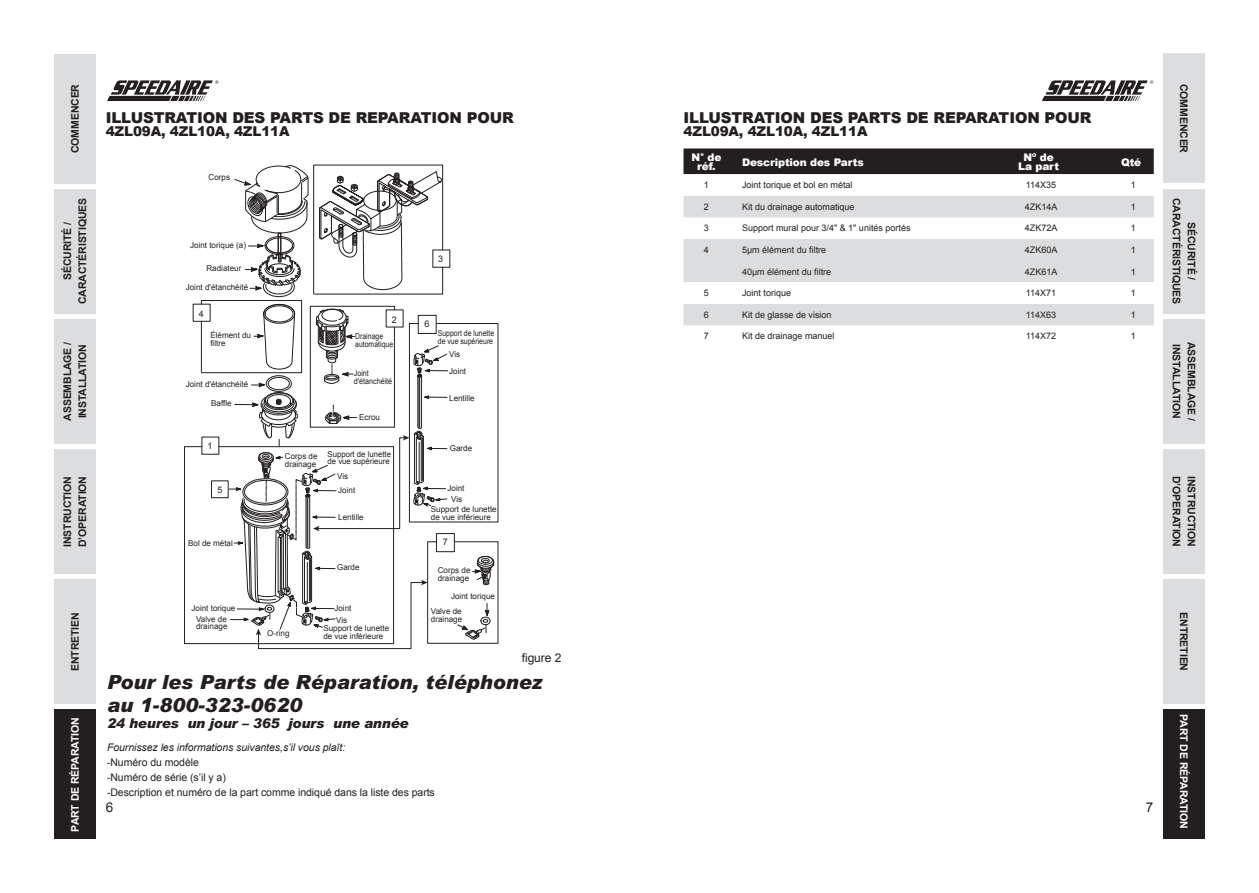
<style>
.page{position:relative;width:1259px;height:893px;background:#fff}
.page>*{position:absolute;margin:0;border:0;box-sizing:border-box;transform-origin:0 0}
.t1{font:italic 900 19.5px/22.5px "Arial MT Std";color:#231f20}
.t2{font:900 15px "Arial";letter-spacing:-.01em;color:#231f20}
.t3{font:900 13.5px "Arial";letter-spacing:-.01em;color:#231f20}
.t4{font:italic 900 13.5px "Arial MT Std";letter-spacing:-.01em;color:#231f20}
.t5{font:13.5px "Arial";color:#231f20}
.t6{font:12px "Arial";letter-spacing:-.005em;color:#231f20}
.t7{font:700 10.5px/15px "Arial";letter-spacing:-.01em;color:#231f20}
.t8{font:10.5px/15px "Arial";letter-spacing:-.005em;color:#231f20}
.t9{font:italic 10.5px "Arial";letter-spacing:-.005em;color:#231f20}
.t10{font:900 10.5px/9px "Arial";letter-spacing:-.01em;color:#fff;text-align:center}
.t11{font:700 10.5px "Arial";color:#fff}
.t12{font:9px "Arial";color:#231f20}
.t13{font:8.1px/7.9px "Arial";color:#231f20}
.t14{font:8.1px/7.9px "Arial";color:#231f20;scale:.85 1}
.t15{font:8.1px/7.9px "Arial";color:#231f20;scale:.95 1}
.t16{font:8.1px/7.9px "Arial";color:#231f20;scale:.88 1}
</style>
<div class="page">
<svg style="left:107px;top:80px;width:111px;height:20px"></svg>
<svg style="left:1042px;top:80px;width:111px;height:20px"></svg>
<svg style="left:184px;top:164px;width:315px;height:485px"></svg>
<div style="left:54px;top:54px;width:42px;height:129px;background:#dcdddf"></div>
<div style="left:54px;top:189px;width:42px;height:124px;background:#dcddde"></div>
<div style="left:54px;top:319px;width:42px;height:124px;background:#dcddde"></div>
<div style="left:54px;top:449px;width:42px;height:124px;background:#dcdddf"></div>
<div style="left:54px;top:580px;width:42px;height:124px;background:#dcdddf"></div>
<div style="left:54px;top:710px;width:42px;height:129px;background:#231f20"></div>
<div style="left:1163px;top:54px;width:42px;height:129px;background:#dcddde"></div>
<div style="left:1163px;top:189px;width:42px;height:124px;background:#dcddde"></div>
<div style="left:1163px;top:319px;width:42px;height:124px;background:#dcdddf"></div>
<div style="left:1163px;top:449px;width:42px;height:124px;background:#dcddde"></div>
<div style="left:1163px;top:580px;width:42px;height:124px;background:#dcddde"></div>
<div style="left:1163px;top:710px;width:42px;height:129px;background:#231f20"></div>
<div style="left:683px;top:148px;width:470px;height:26px;background:#231f20"></div>
<svg style="left:683px;top:174px;width:470px;height:152px"></svg>
<svg style="left:683px;top:196px;width:470px;height:129px;fill:#dcddde"></svg>
<svg style="left:683px;top:282px;width:470px;height:22px"></svg>
<p class="t7" style="left:68px;top:153px;width:71px;rotate:-90deg">COMMENCER</p>
<p class="t7" style="left:60px;top:304px;width:107px;text-align:center;rotate:-90deg">SÉCURITÉ /<br>Caractéristiques</p>
<p class="t7" style="left:60px;top:421px;width:80px;rotate:-90deg">ASSEMBLAGE /<br>INSTALLATION</p>
<p class="t7" style="left:60px;top:547px;width:73px;rotate:-90deg">INSTRUCTION<br>D’OPERATION</p>
<p class="t7" style="left:68px;top:671px;width:60px;rotate:-90deg">ENTRETIEN</p>
<p class="t11" style="left:68px;top:831px;width:114px;rotate:-90deg">Partderéparation</p>
<h2 class="t2" style="left:106px;top:107px;width:409px">ILLUSTRATION DES PARTS DE REPARATION POUR</h2>
<h3 class="t3" style="left:106px;top:122px;width:185px">4ZL09A, 4ZL10A, 4ZL11A</h3>
<p class="t13" style="left:209px;top:174px;width:23px">Corps</p>
<p class="t13" style="left:190px;top:241px;width:57px">Joint torique (a)</p>
<p class="t13" style="left:206px;top:264px;width:36px">Radiateur</p>
<p class="t13" style="left:186px;top:283px;width:64px">Joint d'étanchéité</p>
<p class="t12" style="left:199px;top:308px;width:6px">4</p>
<p class="t13" style="left:210px;top:332px;width:42px">Élément du filtre</p>
<p class="t13" style="left:186px;top:380px;width:64px">Joint d'étanchéité</p>
<p class="t13" style="left:211px;top:399px;width:22px">Baffle</p>
<p class="t12" style="left:207px;top:440px;width:6px">1</p>
<p class="t12" style="left:218px;top:484px;width:6px">5</p>
<p class="t13" style="left:188px;top:539px;width:46px">Bol de métal</p>
<p class="t12" style="left:392px;top:313px;width:6px">2</p>
<p class="t14" style="left:355px;top:332px;width:46px">Drainage automatique</p>
<p class="t16" style="left:354px;top:369px;width:45px">Joint d'étanchéité</p>
<p class="t13" style="left:359px;top:414px;width:23px">Ecrou</p>
<p class="t13" style="left:285px;top:453px;width:34px">Corps de drainage</p>
<p class="t15" style="left:327px;top:450px;width:68px">Support de lunette de vue supérieure</p>
<p class="t13" style="left:337px;top:473px;width:13px">Vis</p>
<p class="t13" style="left:338px;top:486px;width:18px">Joint</p>
<p class="t13" style="left:338px;top:513px;width:27px">Lentille</p>
<p class="t13" style="left:337px;top:563px;width:24px">Garde</p>
<p class="t12" style="left:438px;top:253px;width:6px">3</p>
<p class="t12" style="left:424px;top:318px;width:6px">6</p>
<p class="t14" style="left:438px;top:330px;width:68px">Support de lunette de vue supérieure</p>
<p class="t13" style="left:449px;top:350px;width:13px">Vis</p>
<p class="t13" style="left:449px;top:367px;width:18px">Joint</p>
<p class="t13" style="left:449px;top:394px;width:27px">Lentille</p>
<p class="t13" style="left:450px;top:444px;width:24px">Garde</p>
<p class="t13" style="left:447px;top:485px;width:18px">Joint</p>
<p class="t13" style="left:451px;top:495px;width:13px">Vis</p>
<p class="t13" style="left:431px;top:505px;width:67px">Support de lunette de vue inférieure</p>
<p class="t12" style="left:443px;top:536px;width:6px">7</p>
<p class="t13" style="left:438px;top:566px;width:34px">Corps de drainage</p>
<p class="t13" style="left:451px;top:592px;width:45px">Joint torique</p>
<p class="t13" style="left:191px;top:604px;width:45px">Joint torique</p>
<p class="t13" style="left:334px;top:604px;width:18px">Joint</p>
<p class="t13" style="left:196px;top:615px;width:33px">Valve de drainage</p>
<p class="t13" style="left:431px;top:607px;width:33px">Valve de drainage</p>
<p class="t13" style="left:336px;top:616px;width:13px">Vis</p>
<p class="t13" style="left:323px;top:624px;width:67px">Support de lunette de vue inférieure</p>
<p class="t13" style="left:267px;top:629px;width:24px">O-ring</p>
<h3 class="t6" style="left:522px;top:650px;width:41px">figure 2</h3>
<h1 class="t1" style="left:107px;top:670px;width:437px">Pour les Parts de Réparation, téléphonez au 1-800-323-0620</h1>
<h3 class="t4" style="left:107px;top:715px;width:303px">24 heures un jour – 365 jours une année</h3>
<p class="t9" style="left:107px;top:740px;width:240px">Fournissez les informations suivantes,s’il vous plaît:</p>
<p class="t8" style="left:107px;top:754px;width:329px">-Numéro du modèle<br>-Numéro de série (s’il y a)<br>-Description et numéro de la part comme indiqué dans la liste des parts</p>
<h2 class="t2" style="left:683px;top:107px;width:409px">ILLUSTRATION DES PARTS DE REPARATION POUR</h2>
<h3 class="t3" style="left:683px;top:122px;width:185px">4ZL09A, 4ZL10A, 4ZL11A</h3>
<p class="t10" style="left:691px;top:153px;width:32px">N° de réf.</p>
<p class="t10" style="left:742px;top:157px;width:123px">Description des Parts</p>
<p class="t10" style="left:1018px;top:153px;width:42px">Nº de<br>La part</p>
<p class="t10" style="left:1121px;top:157px;width:22px">Qté</p>
<p class="t12" style="left:704px;top:179px;width:7px">1</p>
<p class="t12" style="left:742px;top:179px;width:112px">Joint torique et bol en métal</p>
<p class="t12" style="left:1025px;top:179px;width:32px">114X35</p>
<p class="t12" style="left:1131px;top:179px;width:7px">1</p>
<p class="t12" style="left:704px;top:201px;width:7px">2</p>
<p class="t12" style="left:742px;top:201px;width:114px">Kit du drainage automatique</p>
<p class="t12" style="left:1025px;top:201px;width:34px">4ZK14A</p>
<p class="t12" style="left:1131px;top:201px;width:7px">1</p>
<p class="t12" style="left:704px;top:222px;width:7px">3</p>
<p class="t12" style="left:742px;top:222px;width:170px">Support mural pour 3/4" &amp; 1" unités portés</p>
<p class="t12" style="left:1025px;top:222px;width:34px">4ZK72A</p>
<p class="t12" style="left:1131px;top:222px;width:7px">1</p>
<p class="t12" style="left:704px;top:244px;width:7px">4</p>
<p class="t12" style="left:742px;top:244px;width:86px">5μm élément du filtre</p>
<p class="t12" style="left:1025px;top:244px;width:34px">4ZK60A</p>
<p class="t12" style="left:1131px;top:244px;width:7px">1</p>
<p class="t12" style="left:742px;top:266px;width:91px">40μm élément du filtre</p>
<p class="t12" style="left:1025px;top:266px;width:34px">4ZK61A</p>
<p class="t12" style="left:1131px;top:266px;width:7px">1</p>
<p class="t12" style="left:704px;top:287px;width:7px">5</p>
<p class="t12" style="left:742px;top:287px;width:51px">Joint torique</p>
<p class="t12" style="left:1025px;top:287px;width:32px">114X71</p>
<p class="t12" style="left:1131px;top:287px;width:7px">1</p>
<p class="t12" style="left:704px;top:309px;width:7px">6</p>
<p class="t12" style="left:742px;top:309px;width:91px">Kit de glasse de vision</p>
<p class="t12" style="left:1025px;top:309px;width:32px">114X63</p>
<p class="t12" style="left:1131px;top:309px;width:7px">1</p>
<p class="t12" style="left:704px;top:330px;width:7px">7</p>
<p class="t12" style="left:742px;top:330px;width:94px">Kit de drainage manuel</p>
<p class="t12" style="left:1025px;top:330px;width:32px">114X72</p>
<p class="t12" style="left:1131px;top:330px;width:7px">1</p>
<h3 class="t5" style="left:106px;top:799px;width:9px">6</h3>
<h3 class="t5" style="left:1145px;top:799px;width:9px">7</h3>
<p class="t7" style="left:1191px;top:84px;width:71px;rotate:90deg">COMMENCER</p>
<p class="t7" style="left:1198px;top:198px;width:107px;text-align:center;rotate:90deg">SÉCURITÉ /<br>Caractéristiques</p>
<p class="t7" style="left:1198px;top:342px;width:80px;rotate:90deg">ASSEMBLAGE /<br>INSTALLATION</p>
<p class="t7" style="left:1183px;top:476px;width:73px;rotate:90deg">D’OPERATION</p>
<p class="t7" style="left:1198px;top:476px;width:72px;rotate:90deg">INSTRUCTION</p>
<p class="t7" style="left:1191px;top:612px;width:60px;rotate:90deg">ENTRETIEN</p>
<p class="t11" style="left:1191px;top:714px;width:114px;rotate:90deg">Partderéparation</p>
</div>
